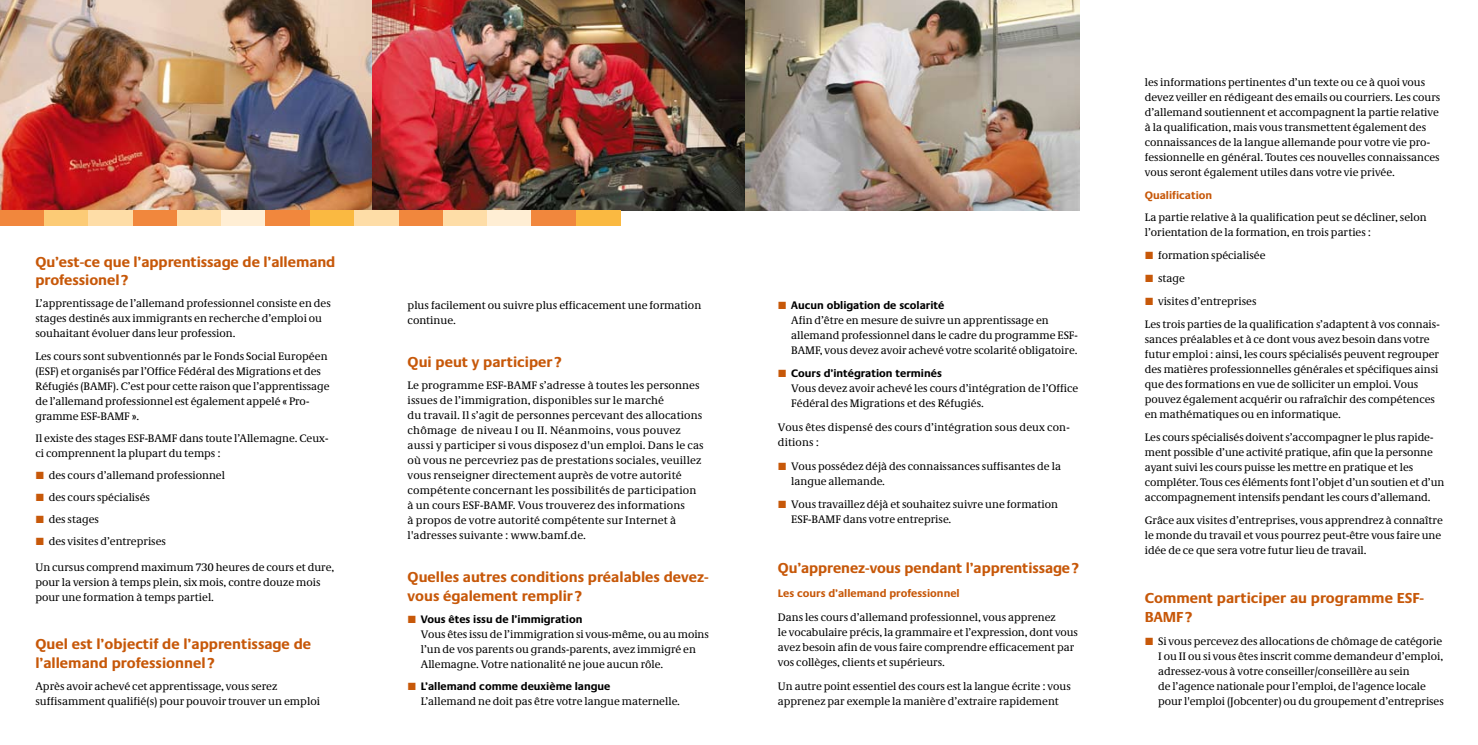
<style>
.page{position:relative;width:1478px;height:745px;background:#fff}
.page>*{position:absolute;margin:0;border:0;box-sizing:border-box;transform-origin:0 0}
.t1{font:700 15px/18.8px "Neue Praxis";color:#c75809}
.t2{font:11.25px/15px "Neue Demos";color:#000}
.t3{font:700 11.25px "Neue Praxis";color:#000}
.t4{font:700 11.25px "Neue Praxis";color:#c75809}
</style>
<div class="page">
<img style="left:0;top:0;width:1079px;height:210px">
<div style="left:133px;top:210px;width:44px;height:15px;background:#f1873d"></div>
<div style="left:0;top:210px;width:44px;height:15px;background:#f1873d"></div>
<div style="left:44px;top:210px;width:45px;height:15px;background:#fccb76"></div>
<div style="left:89px;top:210px;width:44px;height:15px;background:#fedda7"></div>
<div style="left:310px;top:210px;width:44px;height:15px;background:#fab941"></div>
<div style="left:177px;top:210px;width:44px;height:15px;background:#fedda7"></div>
<div style="left:221px;top:210px;width:45px;height:15px;background:#ffeed4"></div>
<div style="left:266px;top:210px;width:44px;height:15px;background:#f1873d"></div>
<div style="left:399px;top:210px;width:44px;height:15px;background:#f1873d"></div>
<div style="left:354px;top:210px;width:45px;height:15px;background:#fedda7"></div>
<div style="left:576px;top:210px;width:44px;height:15px;background:#fab941"></div>
<div style="left:443px;top:210px;width:44px;height:15px;background:#fedda7"></div>
<div style="left:487px;top:210px;width:44px;height:15px;background:#ffeed4"></div>
<div style="left:531px;top:210px;width:45px;height:15px;background:#f1873d"></div>
<h1 class="t1" style="left:35px;top:252px;width:301px">Qu’est-ce que l’apprentissage de l’allemand professionel?</h1>
<p class="t2" style="left:35px;top:296px;width:297px">L’apprentissage de l’allemand professionnel consiste en des stages destinés aux immigrants en recherche d’emploi ou souhaitant évoluer dans leur profession.</p>
<p class="t2" style="left:35px;top:348px;width:296px">Les cours sont subventionnés par le Fonds Social Européen (ESF) et organisés par l’Office Fédéral des Migrations et des Réfugiés (BAMF). C’est pour cette raison que l’apprentissage de l’allemand professionnel est également appelé « Pro&shy;gramme ESF-BAMF ».</p>
<p class="t2" style="left:35px;top:430px;width:294px">Il existe des stages ESF-BAMF dans toute l’Allemagne. Ceux&shy;ci comprennent la plupart du temps :</p>
<p class="t2" style="left:49px;top:463px;width:178px;line-height:22.1px">des cours d’allemand professionnel des cours spécialisés<br>des stages<br>des visites d’entreprises</p>
<p class="t2" style="left:35px;top:559px;width:300px">Un cursus comprend maximum 730 heures de cours et dure, pour la version à temps plein, six mois, contre douze mois pour une formation à temps partiel.</p>
<h1 class="t1" style="left:35px;top:634px;width:277px">Quel est l’objectif de l’apprentissage de l’allemand professionnel ?</h1>
<p class="t2" style="left:35px;top:678px;width:286px">Après avoir achevé cet apprentissage, vous serez suffisamment qualifié(s) pour pouvoir trouver un emploi</p>
<p class="t2" style="left:407px;top:297px;width:295px">plus facilement ou suivre plus efficacement une formation continue.</p>
<h1 class="t1" style="left:407px;top:352px;width:156px">Qui peut y participer ?</h1>
<p class="t2" style="left:407px;top:377px;width:297px">Le programme ESF-BAMF s’adresse à toutes les personnes issues de l’immigration, disponibles sur le marché<br>du travail. Il s’agit de personnes percevant des allocations chômage de niveau I ou II. Néanmoins, vous pouvez aussi y participer si vous disposez d'un emploi. Dans le cas où vous ne percevriez pas de prestations sociales, veuillez vous renseigner directement auprès de votre autorité compétente concernant les possibilités de participation à un cours ESF-BAMF. Vous trouverez des informations<br>à propos de votre autorité compétente sur Internet à l'adresses suivante : www.bamf.de.</p>
<h1 class="t1" style="left:407px;top:567px;width:303px">Quelles autres conditions préalables devez&shy;vous également remplir ?</h1>
<p class="t3" style="left:421px;top:612px;width:163px">Vous êtes issu de l’immigration</p>
<p class="t2" style="left:421px;top:626px;width:289px">Vous êtes issu de l’immigration si vous-même, ou au moins l’un de vos parents ou grands-parents, avez immigré en<br>Allemagne. Votre nationalité ne joue aucun rôle.</p>
<p class="t3" style="left:421px;top:679px;width:191px">L’allemand comme deuxième langue</p>
<p class="t2" style="left:421px;top:693px;width:261px">L’allemand ne doit pas être votre langue maternelle.</p>
<p class="t3" style="left:791px;top:298px;width:155px">Aucun obligation de scolarité</p>
<p class="t2" style="left:791px;top:312px;width:288px">Afin d’être en mesure de suivre un apprentissage en allemand professionnel dans le cadre du programme ESF-<br>BAMF, vous devez avoir achevé votre scolarité obligatoire.</p>
<p class="t3" style="left:791px;top:366px;width:152px">Cours d’intégration terminés</p>
<p class="t2" style="left:791px;top:381px;width:288px">Vous devez avoir achevé les cours d’intégration de l’Office<br>Fédéral des Migrations et des Réfugiés.</p>
<p class="t2" style="left:778px;top:419px;width:293px">Vous êtes dispensé des cours d’intégration sous deux con&shy;ditions :</p>
<p class="t2" style="left:791px;top:458px;width:271px">Vous possédez déjà des connaissances suffisantes de la langue allemande.</p>
<p class="t2" style="left:791px;top:496px;width:268px">Vous travaillez déjà et souhaitez suivre une formation<br>ESF-BAMF dans votre entreprise.</p>
<h1 class="t1" style="left:778px;top:558px;width:303px">Qu’apprenez-vous pendant l’apprentissage?</h1>
<p class="t4" style="left:778px;top:586px;width:183px">Les cours d’allemand professionnel</p>
<p class="t2" style="left:778px;top:609px;width:302px">Dans les cours d’allemand professionnel, vous apprenez<br>le vocabulaire précis, la grammaire et l’expression, dont vous avez besoin afin de vous faire comprendre efficacement par vos collèges, clients et supérieurs.</p>
<p class="t2" style="left:778px;top:678px;width:294px">Un autre point essentiel des cours est la langue écrite : vous apprenez par exemple la manière d’extraire rapidement</p>
<p class="t2" style="left:1144px;top:74px;width:297px">les informations pertinentes d’un texte ou ce à quoi vous devez veiller en rédigeant des emails ou courriers. Les cours d’allemand soutiennent et accompagnent la partie relative à la qualification, mais vous transmettent également des connaissances de la langue allemande pour votre vie pro&shy;fessionnelle en général. Toutes ces nouvelles connaissances vous seront également utiles dans votre vie privée.</p>
<p class="t4" style="left:1144px;top:188px;width:69px">Qualification</p>
<p class="t2" style="left:1144px;top:210px;width:283px">La partie relative à la qualification peut se décliner, selon l’orientation de la formation, en trois parties :</p>
<p class="t2" style="left:1158px;top:248px;width:109px">formation spécialisée</p>
<p class="t2" style="left:1158px;top:270px;width:28px">stage</p>
<p class="t2" style="left:1158px;top:293px;width:100px">visites d’entreprises</p>
<p class="t2" style="left:1144px;top:316px;width:296px">Les trois parties de la qualification s’adaptent à vos connais-</p>
<p class="t2" style="left:1144px;top:331px;width:296px">sances préalables et à ce dont vous avez besoin dans votre futur emploi : ainsi, les cours spécialisés peuvent regrouper des matières professionnelles générales et spécifiques ainsi que des formations en vue de solliciter un emploi. Vous pouvez également acquérir ou rafraîchir des compétences en mathématiques ou en informatique.</p>
<p class="t2" style="left:1144px;top:429px;width:301px">Les cours spécialisés doivent s’accompagner le plus rapide&shy;ment possible d’une activité pratique, afin que la personne ayant suivi les cours puisse les mettre en pratique et les compléter. Tous ces éléments font l’objet d’un soutien et d’un accompagnement intensifs pendant les cours d’allemand.</p>
<p class="t2" style="left:1144px;top:511px;width:299px">Grâce aux visites d’entreprises, vous apprendrez à connaître le monde du travail et vous pourrez peut-être vous faire une idée de ce que sera votre futur lieu de travail.</p>
<h1 class="t1" style="left:1144px;top:588px;width:281px">Comment participer au programme ESF-<br>BAMF ?</h1>
<p class="t2" style="left:1158px;top:633px;width:287px">Si vous percevez des allocations de chômage de catégorie I ou II ou si vous êtes inscrit comme demandeur d’emploi, adressez-vous à votre conseiller/conseillère au sein<br>de l’agence nationale pour l’emploi, de l'agence locale pour l'emploi (Jobcenter) ou du groupement d’entreprises</p>
</div>
